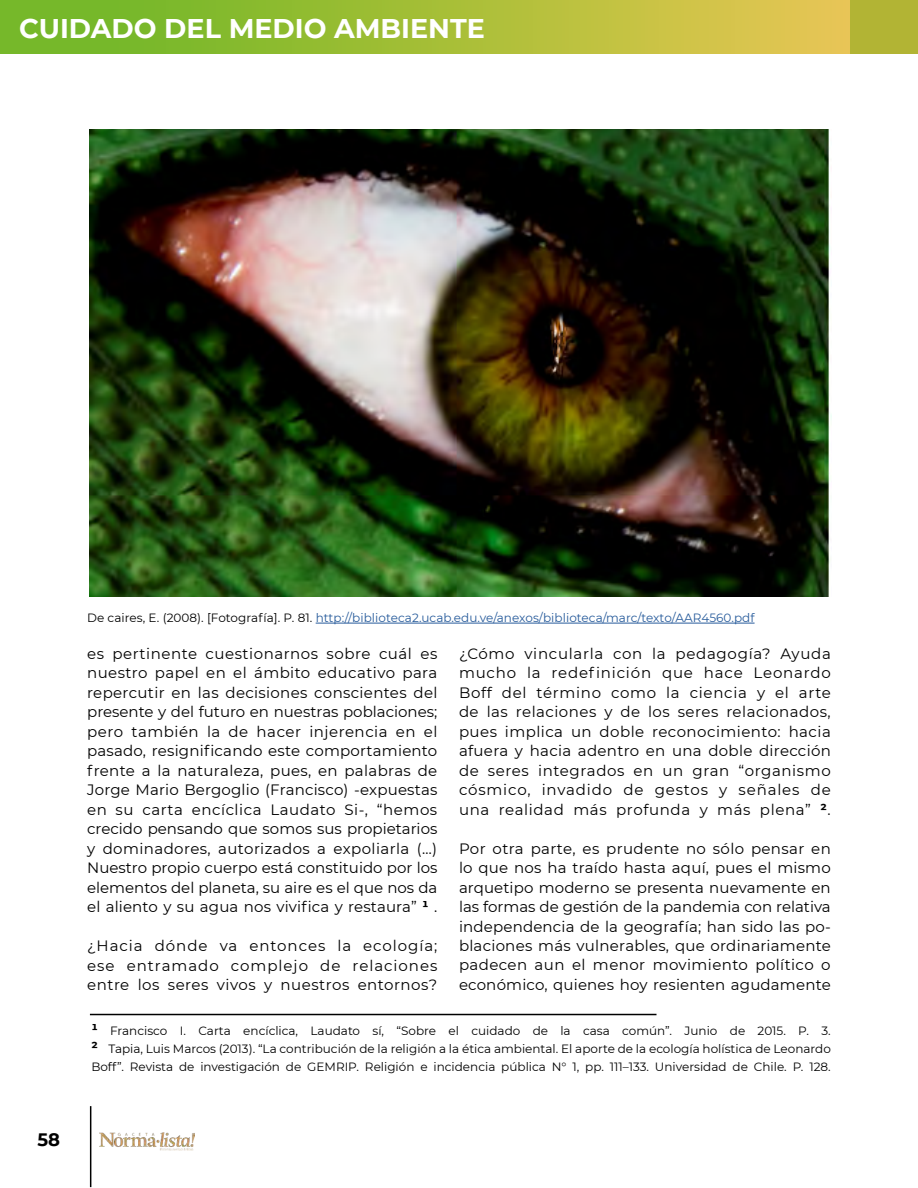
<style>
.page{position:relative;width:918px;height:1188px;background:#fff}
.page>*{position:absolute;margin:0;border:0;box-sizing:border-box;transform-origin:0 0}
.t1{font:700 27px "Montserrat";color:#fff}
.t2{font:700 18px "Montserrat";color:#000}
.t3{font:15px/19.5px "Montserrat";letter-spacing:.025em;color:#000;text-align:justify}
.t4{font:12px/18px "Montserrat";color:#000;text-align:justify}
.t5{font:12px "Montserrat";letter-spacing:.005em;color:#275b9b}
.s1{color:#000}
.s2{font-weight:700}
.s3{font-weight:700;font-size:15px}
</style>
<div class="page">
<hr style="left:90px;top:1106px;width:1px;height:81px;background:#000">
<img style="left:100px;top:1132px;width:94px;height:18px">
<div style="left:0;top:0;width:918px;height:54px;background:linear-gradient(to right,#67b622,#f0c854)"></div>
<div style="left:850px;top:0;width:68px;height:54px;background:#b2b434"></div>
<img style="left:89px;top:130px;width:743px;height:466px">
<hr style="left:316px;top:623px;width:439px;height:1px;background:#275b9b">
<hr style="left:90px;top:1014px;width:567px;height:1px;background:#000">
<h1 class="t1" style="left:19px;top:9px;width:467px">CUIDADO DEL MEDIO AMBIENTE</h1>
<p class="t5" style="left:87px;top:610px;width:669px"><span class="s1">De caires, E. (2008). [Fotografía]. P. 81.</span> http://biblioteca2.ucab.edu.ve/anexos/biblioteca/marc/texto/AAR4560.pdf</p>
<p class="t3" style="left:87px;top:643px;width:352px">es pertinente cuestionarnos sobre cuál es nuestro papel en el ámbito educativo para repercutir en las decisiones conscientes del presente y del futuro en nuestras poblaciones; pero también la de hacer injerencia en el pasado, resignificando este comportamiento frente a la naturaleza, pues, en palabras de Jorge Mario Bergoglio (Francisco) -expuestas en su carta encíclica Laudato Si-, “hemos crecido pensando que somos sus propietarios y dominadores, autorizados a expoliarla (…)<br>Nuestro propio cuerpo está constituido por los elementos del planeta, su aire es el que nos da el aliento y su agua nos vivifica y restaura” <span class="s2">¹</span> .</p>
<p class="t3" style="left:87px;top:935px;width:352px">¿Hacia dónde va entonces la ecología; ese entramado complejo de relaciones entre los seres vivos y nuestros entornos?</p>
<p class="t3" style="left:459px;top:643px;width:373px">¿Cómo vincularla con la pedagogía? Ayuda mucho la redefinición que hace Leonardo Boff del término como la ciencia y el arte de las relaciones y de los seres relacionados, pues implica un doble reconocimiento: hacia afuera y hacia adentro en una doble dirección de seres integrados en un gran “organismo cósmico, invadido de gestos y señales de una realidad más profunda y más plena” <span class="s2">²</span>.</p>
<p class="t3" style="left:459px;top:838px;width:373px">Por otra parte, es prudente no sólo pensar en lo que nos ha traído hasta aquí, pues el mismo arquetipo moderno se presenta nuevamente en las formas de gestión de la pandemia con relativa independencia de la geografía; han sido las po&shy;blaciones más vulnerables, que ordinariamente padecen aun el menor movimiento político o económico, quienes hoy resienten agudamente</p>
<p class="t2" style="left:38px;top:1127px;width:24px">58</p>
<p class="t4" style="left:91px;top:1021px;width:741px"><span class="s3">¹</span> Francisco I. Carta encíclica, Laudato sí, “Sobre el cuidado de la casa común”. Junio de 2015. P. 3.<br><span class="s3">²</span> Tapia, Luis Marcos (2013). “La contribución de la religión a la ética ambiental. El aporte de la ecología holística de Leonardo Boff”. Revista de investigación de GEMRIP. Religión e incidencia pública N° 1, pp. 111–133. Universidad de Chile. P. 128.</p>
</div>
